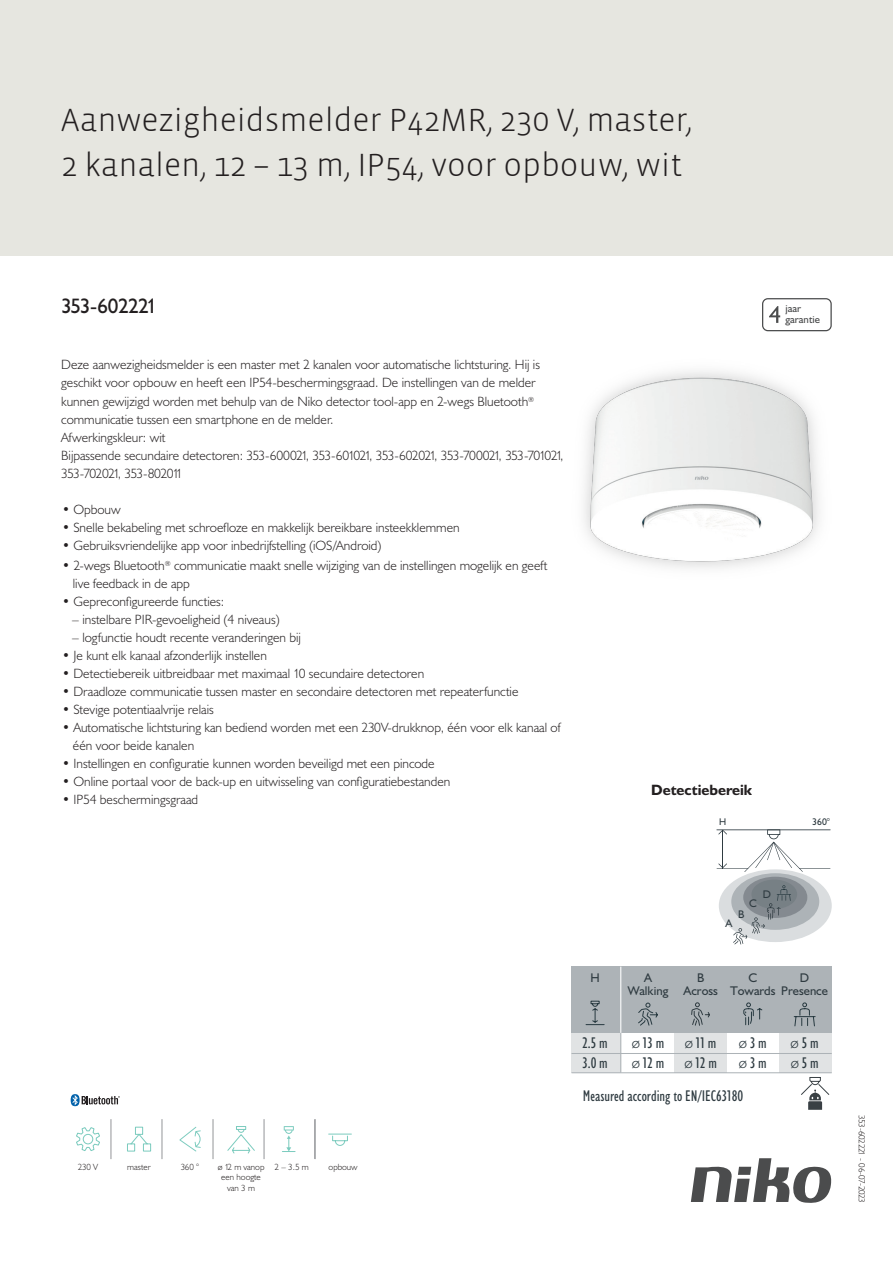
<style>
.page{position:relative;width:893px;height:1263px;background:#fff}
.page>*{position:absolute;margin:0;border:0;box-sizing:border-box;transform-origin:0 0}
.Title_datasheets{font:300 33px/45px "Vista Sans";color:#231f20}
.Article_number{font:21px "Humanist 521 BT";letter-spacing:-.03em;color:#231f20}
.t1{font:condensed 15.6px/20.7px "Humanist 521 BT";color:#2f3b41}
.Titles_parts{font:700 15px "Humanist 521 BT";color:#231f20}
.USP_bullets{font:300 13.5px/18px "Humanist 521 BT";color:#231f20}
.USPs{font:300 13.5px/18px "Humanist 521 BT";color:#231f20}
.t2{font:12.6px/13.6px "Humanist 521 BT";color:#2f3b41;text-align:center}
.t3{font:11.1px "Humanist 521 BT";color:#2f3b41}
.t4{font:10.8px/10.8px "Humanist 521 BT";color:#4b4c4d}
.t5{font:9.75px "Humanist 521 BT";color:#2f3b41}
.icontext{font:300 9px/10.8px "Humanist 521 BT";color:#231f20;text-align:center}
.Revision{font:300 9px "Humanist 521 BT";letter-spacing:-.045em;color:#231f20}
.s1{font-weight:300;font-stretch:normal}
</style>
<div class="page">
<svg style="left:691px;top:1158px;width:141px;height:45px"></svg>
<div style="left:0;top:0;width:893px;height:255px;background:#e6e6e0"></div>
<img style="left:584px;top:371px;width:236px;height:197px">
<svg style="left:76px;top:1127px;width:24px;height:24px"></svg>
<svg style="left:127px;top:1126px;width:25px;height:26px"></svg>
<svg style="left:179px;top:1126px;width:22px;height:26px"></svg>
<svg style="left:227px;top:1126px;width:28px;height:28px"></svg>
<svg style="left:328px;top:1133px;width:24px;height:13px"></svg>
<svg style="left:282px;top:1126px;width:14px;height:26px"></svg>
<hr style="left:314px;top:1119px;width:1px;height:40px;background:#939598">
<hr style="left:111px;top:1119px;width:1px;height:40px;background:#939598">
<hr style="left:162px;top:1119px;width:1px;height:40px;background:#939598">
<hr style="left:213px;top:1119px;width:1px;height:40px;background:#939598">
<hr style="left:264px;top:1119px;width:1px;height:40px;background:#939598">
<hr style="left:315px;top:1119px;width:1px;height:40px;background:#939598">
<svg style="left:71px;top:1094px;width:49px;height:12px"></svg>
<svg style="left:762px;top:298px;width:70px;height:33px"></svg>
<div style="left:719px;top:869px;width:113px;height:73px;background:#dadddf;border-radius:50%"></div>
<div style="left:731px;top:873px;width:88px;height:57px;background:#adb3b7;border-radius:50%"></div>
<div style="left:743px;top:877px;width:64px;height:41px;background:#848a90;border-radius:50%"></div>
<div style="left:751px;top:880px;width:46px;height:29px;background:#778085;border-radius:50%"></div>
<hr style="left:716px;top:829px;width:115px;height:1px;background:#2f3b41">
<svg style="left:717px;top:829px;width:113px;height:43px"></svg>
<svg style="left:733px;top:885px;width:58px;height:59px"></svg>
<div style="left:571px;top:1033px;width:50px;height:40px;background:#e1e3e4"></div>
<div style="left:674px;top:1033px;width:53px;height:39px;background:#e1e3e4"></div>
<div style="left:779px;top:1033px;width:53px;height:39px;background:#e1e3e4"></div>
<hr style="left:571px;top:1053px;width:261px;height:1px;background:#adb3b7">
<hr style="left:571px;top:1072px;width:261px;height:1px;background:#adb3b7">
<div style="left:571px;top:966px;width:261px;height:67px;background:#adb3b7"></div>
<svg style="left:638px;top:1002px;width:20px;height:24px"></svg>
<svg style="left:743px;top:1002px;width:20px;height:24px"></svg>
<svg style="left:585px;top:1000px;width:20px;height:25px"></svg>
<hr style="left:620px;top:1030px;width:1px;height:42px;background:#adb3b7">
<svg style="left:793px;top:1002px;width:23px;height:25px"></svg>
<svg style="left:691px;top:1002px;width:19px;height:24px"></svg>
<hr style="left:620px;top:966px;width:1px;height:67px;background:#fff">
<svg style="left:801px;top:1077px;width:29px;height:33px"></svg>
<p class="Title_datasheets" style="left:61px;top:98px;width:633px">Aanwezigheidsmelder P42MR, 230 V, master,<br>2 kanalen, 12 – 13 m, IP54, voor opbouw, wit</p>
<p class="Article_number" style="left:61px;top:293px;width:98px">353-602221</p>
<p class="t4" style="left:785px;top:303px;width:36px">jaar garantie</p>
<p class="USPs" style="left:61px;top:355px;width:480px">Deze aanwezigheidsmelder is een master met 2 kanalen voor automatische lichtsturing. Hij is geschikt voor opbouw en heeft een IP54-beschermingsgraad. De instellingen van de melder</p>
<p class="USPs" style="left:61px;top:392px;width:504px">kunnen gewijzigd worden met behulp van de Niko detector tool-app en 2-wegs Bluetooth<sup>® </sup>communicatie tussen een smartphone en de melder.<br>Afwerkingskleur: wit<br>Bijpassende secundaire detectoren: 353-600021, 353-601021, 353-602021, 353-700021, 353-701021, 353-702021, 353-802011</p>
<p class="USP_bullets" style="left:62px;top:500px;width:60px">• Opbouw</p>
<p class="USP_bullets" style="left:62px;top:518px;width:399px">• Snelle bekabeling met schroefloze en makkelijk bereikbare insteekklemmen</p>
<p class="USP_bullets" style="left:62px;top:536px;width:321px">• Gebruiksvriendelijke app voor inbedrijfstelling (iOS/Android)</p>
<p class="USP_bullets" style="left:73px;top:556px;width:476px;text-indent:-11px">• 2-wegs Bluetooth<sup>®</sup> communicatie maakt snelle wijziging van de instellingen mogelijk en geeft live feedback in de app</p>
<p class="USP_bullets" style="left:62px;top:592px;width:164px">• Gepreconfigureerde functies:</p>
<p class="USP_bullets" style="left:72px;top:610px;width:209px">– instelbare PIR-gevoeligheid (4 niveaus)</p>
<p class="USP_bullets" style="left:72px;top:628px;width:230px">– logfunctie houdt recente veranderingen bij</p>
<p class="USP_bullets" style="left:62px;top:646px;width:206px">• Je kunt elk kanaal afzonderlijk instellen</p>
<p class="USP_bullets" style="left:62px;top:664px;width:364px">• Detectiebereik uitbreidbaar met maximaal 10 secundaire detectoren</p>
<p class="USP_bullets" style="left:62px;top:682px;width:458px">• Draadloze communicatie tussen master en secondaire detectoren met repeaterfunctie</p>
<p class="USP_bullets" style="left:62px;top:700px;width:153px">• Stevige potentiaalvrije relais</p>
<p class="USP_bullets" style="left:73px;top:718px;width:489px;text-indent:-11px">• Automatische lichtsturing kan bediend worden met een 230V-drukknop, één voor elk kanaal of één voor beide kanalen</p>
<p class="USP_bullets" style="left:62px;top:754px;width:374px">• Instellingen en configuratie kunnen worden beveiligd met een pincode</p>
<p class="USP_bullets" style="left:62px;top:772px;width:390px">• Online portaal voor de back-up en uitwisseling van configuratiebestanden</p>
<p class="USP_bullets" style="left:62px;top:790px;width:138px">• IP54 beschermingsgraad</p>
<p class="Titles_parts" style="left:651px;top:781px;width:103px">Detectiebereik</p>
<p class="t5" style="left:719px;top:816px;width:9px">H</p>
<p class="t5" style="left:812px;top:816px;width:19px">360°</p>
<p class="icontext" style="left:78px;top:1161px;width:22px">230 V</p>
<p class="icontext" style="left:127px;top:1161px;width:25px">master</p>
<p class="icontext" style="left:181px;top:1161px;width:20px">360 °</p>
<p class="icontext" style="left:218px;top:1161px;width:48px">ø 12 m vanop een hoogte van 3 m</p>
<p class="icontext" style="left:275px;top:1161px;width:36px">2 – 3.5 m</p>
<p class="icontext" style="left:329px;top:1161px;width:31px">opbouw</p>
<p class="t3" style="left:763px;top:887px;width:10px">D</p>
<p class="t3" style="left:749px;top:896px;width:9px">C</p>
<p class="t3" style="left:738px;top:907px;width:8px">B</p>
<p class="t3" style="left:726px;top:917px;width:8px">A</p>
<p class="t2" style="left:730px;top:970px;width:47px">C<br>Towards</p>
<p class="t2" style="left:590px;top:970px;width:11px">H</p>
<p class="t2" style="left:781px;top:970px;width:48px">D<br>Presence</p>
<p class="t2" style="left:628px;top:970px;width:42px">A<br>Walking</p>
<p class="t1" style="left:632px;top:1032px;width:34px"><span class="s1">ø</span> 13 m <span class="s1">ø</span> 12 m</p>
<p class="t2" style="left:683px;top:970px;width:36px">B<br>Across</p>
<p class="t1" style="left:582px;top:1032px;width:27px">2.5 m<br>3.0 m</p>
<p class="t1" style="left:685px;top:1032px;width:33px"><span class="s1">ø</span> 11 m</p>
<p class="t1" style="left:739px;top:1032px;width:29px"><span class="s1">ø</span> 3 m</p>
<p class="t1" style="left:791px;top:1032px;width:30px"><span class="s1">ø</span> 5 m</p>
<p class="t1" style="left:684px;top:1053px;width:34px"><span class="s1">ø</span> 12 m</p>
<p class="t1" style="left:739px;top:1053px;width:29px"><span class="s1">ø</span> 3 m</p>
<p class="t1" style="left:791px;top:1053px;width:30px"><span class="s1">ø</span> 5 m</p>
<p class="t1" style="left:583px;top:1086px;width:162px">Measured according to EN/IEC63180</p>
<p class="Revision" style="left:868px;top:1115px;width:89px;rotate:90deg">353-602221 - 06-07-2023</p>
</div>
